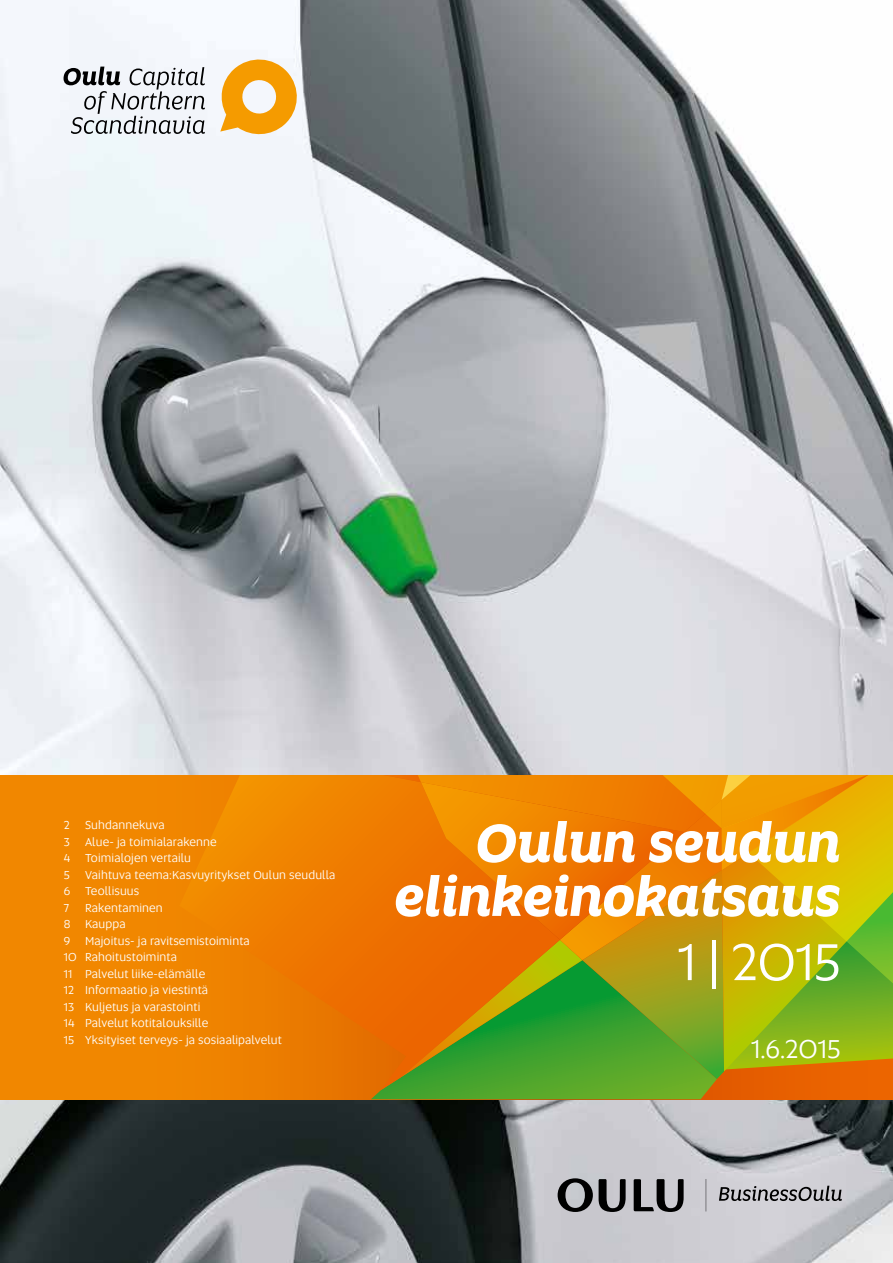
<style>
.page{position:relative;width:893px;height:1263px;background:#fff}
.page>*{position:absolute;margin:0;border:0;box-sizing:border-box;transform-origin:0 0}
.t1{font:italic 700 54px/54px "Altis";letter-spacing:-.01em;color:#fff;text-align:right}
.t2{font:54px "Altis";color:#fff}
.t3{font:27px "Altis";color:#fff}
.t4{font:12px/16.5px "Altis";letter-spacing:.01em;color:#fff}
</style>
<div class="page">
<img style="left:0;top:0;width:893px;height:1263px">
<svg style="left:0;top:775px;width:893px;height:324px;background:#f08400"></svg>
<svg style="left:371px;top:1079px;width:346px;height:20px;background:#62a727"></svg>
<svg style="left:179px;top:775px;width:381px;height:315px;background:#e97f01"></svg>
<svg style="left:384px;top:775px;width:509px;height:304px;background:#c1930b"></svg>
<svg style="left:558px;top:1178px;width:284px;height:34px;background:#9a9a9e"></svg>
<svg style="left:64px;top:67px;width:141px;height:67px"></svg>
<svg style="left:220px;top:55px;width:81px;height:82px"></svg>
<p class="t4" style="left:64px;top:816px;width:7px">2</p>
<p class="t4" style="left:85px;top:816px;width:81px">Suhdannekuva</p>
<p class="t4" style="left:64px;top:833px;width:8px">3</p>
<p class="t4" style="left:64px;top:833px;width:154px;text-indent:21px">Alue- ja toimialarakenne<br>4 Toimialojen vertailu<br>5</p>
<p class="t4" style="left:64px;top:866px;width:273px;text-indent:21px">Vaihtuva teema:Kasvuyritykset Oulun seudulla<br>6 Teollisuus<br>7</p>
<p class="t4" style="left:64px;top:899px;width:220px;text-indent:21px">Rakentaminen<br>8 Kauppa<br>9 Majoitus- ja ravitsemistoiminta<br>10 Rahoitustoiminta<br>11 Palvelut liike-elämälle<br>12 Informaatio ja viestintä<br>13 Kuljetus ja varastointi<br>14 Palvelut kotitalouksille<br>15 Yksityiset terveys- ja sosiaalipalvelut</p>
<h1 class="t1" style="left:394px;top:813px;width:448px">Oulun seudun elinkeinokatsaus</h1>
<h1 class="t2" style="left:678px;top:924px;width:165px">1 | 2015</h1>
<h2 class="t3" style="left:751px;top:1030px;width:91px">1.6.2015</h2>
</div>
